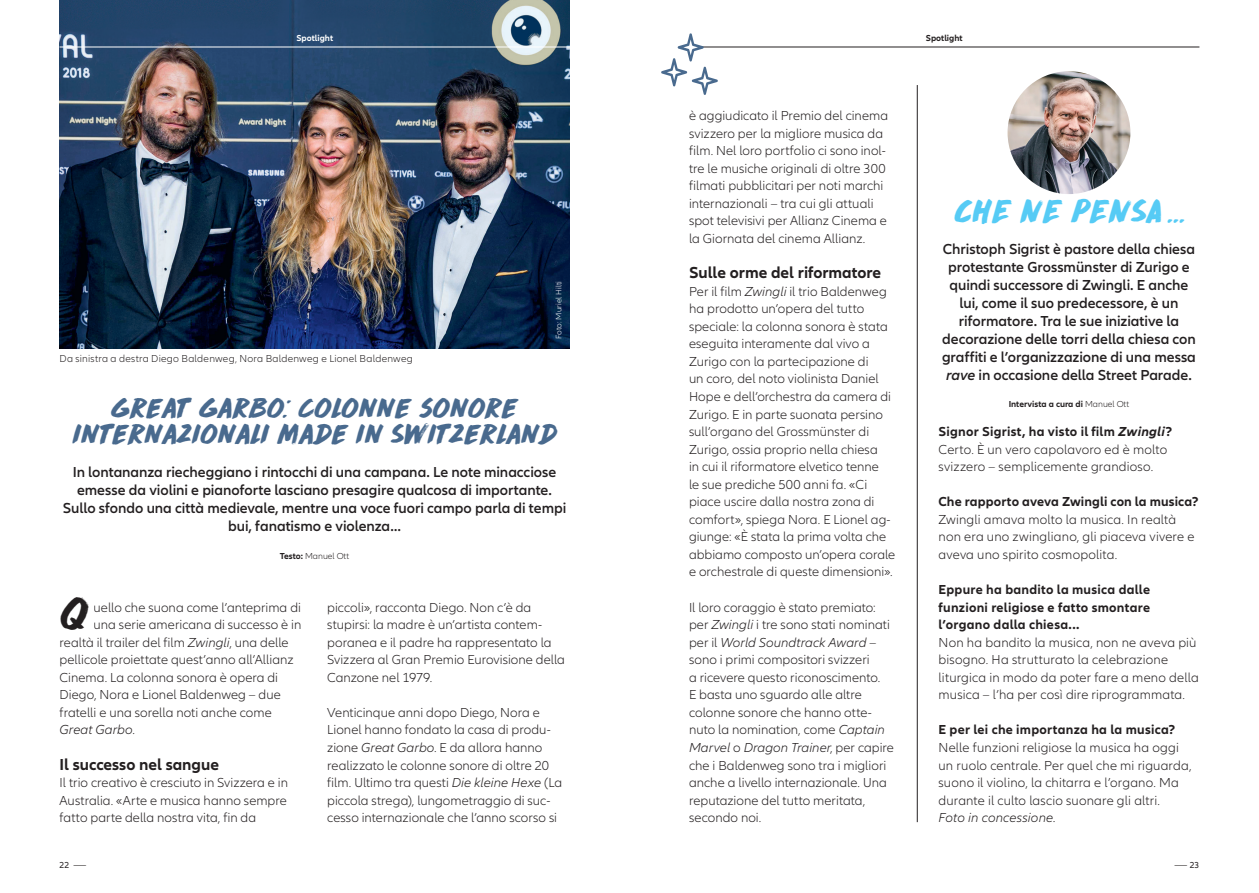
<style>
.page{position:relative;width:1259px;height:893px;background:#fff}
.page>*{position:absolute;margin:0;border:0;box-sizing:border-box;transform-origin:0 0}
.Lauftext{font:41.7px "Drop Dead Gorgeous";color:#231f20}
.Lauftext-2{font:30px "Drop Dead Gorgeous";letter-spacing:-.055em;color:#56cbf5}
.Lauftext-3{font:25.5px/25.5px "Drop Dead Gorgeous";letter-spacing:-.05em;color:#496a8e;text-align:center}
.t1{font:700 16.5px "Allianz Neo";color:#231f20}
.Lauftext-4{font:600 15px/18px "Allianz Neo";letter-spacing:-.005em;color:#231f20;text-align:center}
.Lauftext-5{font:300 13.5px/17.5px "Allianz Neo";letter-spacing:.005em;color:#231f20}
.Lauftext-6{font:700 13.5px/17.5px "Allianz Neo";letter-spacing:.015em;color:#231f20;text-align:justify}
.Lauftext-7{font:italic 300 13.5px "Allianz Neo";letter-spacing:.015em;color:#231f20}
.Lauftext-8{font:300 10.5px "Allianz Neo";letter-spacing:.02em;color:#231f20}
.Lauftext-9{font:700 9px "Allianz Neo";color:#231f20}
.t2{font:300 9px "Allianz Neo";color:#231f20}
.t3{font:700 9px "Allianz Neo";color:#fff}
.t4{font:9px "Allianz Neo";color:#231f20}
.t5{font:9px "Allianz Neo";color:#231f20;scale:3 1}
.Lauftext-10{font:300 8.25px "Allianz Neo";letter-spacing:.015em;color:#fff}
.s1{font-weight:700}
.s2{font-style:italic}
.s3{font-style:normal}
.s4{font-weight:300}
</style>
<div class="page">
<img style="left:1007px;top:71px;width:123px;height:123px;border-radius:61px">
<img style="left:59px;top:0;width:511px;height:349px">
<hr style="left:60px;top:47px;width:510px;height:1px;background:#fff">
<hr style="left:689px;top:47px;width:510px;height:1px;background:#231f20">
<hr style="left:917px;top:85px;width:1px;height:737px;background:#231f20">
<svg style="left:661px;top:33px;width:57px;height:62px"></svg>
<p class="t3" style="left:296px;top:33px;width:38px">Spotlight</p>
<p class="Lauftext-9" style="left:926px;top:33px;width:38px">Spotlight</p>
<p class="Lauftext-8" style="left:60px;top:353px;width:355px">Da sinistra a destra Diego Baldenweg, Nora Baldenweg e Lionel Baldenweg</p>
<p class="Lauftext-10" style="left:554px;top:339px;width:60px;rotate:-90deg">Foto: Muriel Hilti</p>
<p class="Lauftext-3" style="left:72px;top:395px;width:487px">GREAT GARBO: COLONNE SONORE<br>INTERNAZIONALI MADE IN SWITZERLAND</p>
<p class="Lauftext-4" style="left:63px;top:463px;width:505px">In lontananza riecheggiano i rintocchi di una campana. Le note minacciose emesse da violini e pianoforte lasciano presagire qualcosa di importante.<br>Sullo sfondo una città medievale, mentre una voce fuori campo parla di tempi bui, fanatismo e violenza…</p>
<p class="t2" style="left:280px;top:551px;width:71px"><span class="s1">Testo:</span> Manuel Ott</p>
<p class="Lauftext" style="left:60px;top:583px;width:31px">Q</p>
<p class="Lauftext-5" style="left:94px;top:599px;width:209px">uello che suona come l’anteprima di</p>
<p class="Lauftext-5" style="left:94px;top:616px;width:209px">una serie americana di successo è in</p>
<p class="Lauftext-5" style="left:60px;top:634px;width:231px">realtà il trailer del film <span class="s2">Zwingli</span>, una delle</p>
<p class="Lauftext-5" style="left:60px;top:651px;width:236px">pellicole proiettate quest’anno all’Allianz</p>
<p class="Lauftext-5" style="left:60px;top:669px;width:220px">Cinema. La colonna sonora è opera di</p>
<p class="Lauftext-5" style="left:60px;top:686px;width:223px">Diego, Nora e Lionel Baldenweg – due</p>
<p class="Lauftext-5" style="left:60px;top:704px;width:214px">fratelli e una sorella noti anche come</p>
<p class="Lauftext-7" style="left:60px;top:722px;width:77px">Great Garbo<span class="s3">.</span></p>
<p class="t1" style="left:60px;top:754px;width:161px">Il successo nel sangue</p>
<p class="Lauftext-5" style="left:60px;top:774px;width:230px;text-align:justify">Il trio creativo è cresciuto in Svizzera e in Australia. «Arte e musica hanno sempre fatto parte della nostra vita, fin da</p>
<p class="Lauftext-5" style="left:327px;top:599px;width:239px">piccoli», racconta Diego. Non c’è da stupirsi: la madre è un’artista contem&shy;poranea e il padre ha rappresentato la Svizzera al Gran Premio Eurovisione della Canzone nel 1979.</p>
<p class="Lauftext-5" style="left:327px;top:704px;width:237px">Venticinque anni dopo Diego, Nora e Lionel hanno fondato la casa di produ&shy;zione <span class="s2">Great Garbo</span>. E da allora hanno realizzato le colonne sonore di oltre 20 film. Ultimo tra questi <span class="s2">Die kleine Hexe</span> (La piccola strega), lungometraggio di suc&shy;cesso internazionale che l’anno scorso si</p>
<p class="Lauftext-5" style="left:689px;top:107px;width:201px">è aggiudicato il Premio del cinema svizzero per la migliore musica da film. Nel loro portfolio ci sono inol&shy;tre le musiche originali di oltre 300 filmati pubblicitari per noti marchi internazionali – tra cui gli attuali spot televisivi per Allianz Cinema e la Giornata del cinema Allianz.</p>
<p class="t1" style="left:689px;top:263px;width:194px">Sulle orme del riformatore</p>
<p class="Lauftext-5" style="left:689px;top:283px;width:208px">Per il film <span class="s2">Zwingli</span> il trio Baldenweg ha prodotto un’opera del tutto speciale: la colonna sonora è stata eseguita interamente dal vivo a Zurigo con la partecipazione di<br>un coro, del noto violinista Daniel Hope e dell’orchestra da camera di Zurigo. E in parte suonata persino sull’organo del Grossmünster di Zurigo, ossia proprio nella chiesa<br>in cui il riformatore elvetico tenne<br>le sue prediche 500 anni fa. «Ci piace uscire dalla nostra zona di comfort», spiega Nora. E Lionel ag&shy;giunge: «È stata la prima volta che abbiamo composto un’opera corale e orchestrale di queste dimensioni».</p>
<p class="Lauftext-5" style="left:689px;top:599px;width:206px">Il loro coraggio è stato premiato: per <span class="s2">Zwingli</span> i tre sono stati nominati per il <span class="s2">World Soundtrack Award</span> – sono i primi compositori svizzeri<br>a ricevere questo riconoscimento.<br>E basta uno sguardo alle altre colonne sonore che hanno otte&shy;nuto la nomination, come <span class="s2">Captain<br>Marvel</span> o <span class="s2">Dragon Trainer</span>, per capire che i Baldenweg sono tra i migliori anche a livello internazionale. Una reputazione del tutto meritata, secondo noi.</p>
<p class="Lauftext-2" style="left:953px;top:190px;width:232px">CHE NE PENSA ...</p>
<p class="Lauftext-4" style="left:942px;top:240px;width:255px">Christoph Sigrist è pastore della chiesa protestante Grossmünster di Zurigo e quindi successore di Zwingli. E anche lui, come il suo predecessore, è un riformatore. Tra le sue iniziative la decorazione delle torri della chiesa con graffiti e l’organizzazione di una messa <span class="s2">rave</span> in occasione della Street Parade.</p>
<p class="Lauftext-9" style="left:1008px;top:399px;width:122px">Intervista a cura di <span class="s4">Manuel Ott</span></p>
<p class="Lauftext-6" style="left:938px;top:423px;width:235px">Signor Sigrist, ha visto il film <span class="s2">Zwingli</span>?</p>
<p class="Lauftext-5" style="left:938px;top:441px;width:230px">Certo. È un vero capolavoro ed è molto svizzero – semplicemente grandioso.</p>
<p class="Lauftext-6" style="left:938px;top:493px;width:261px">Che rapporto aveva Zwingli con la musica?</p>
<p class="Lauftext-5" style="left:938px;top:511px;width:257px">Zwingli amava molto la musica. In realtà non era uno zwingliano, gli piaceva vivere e aveva uno spirito cosmopolita.</p>
<p class="Lauftext-6" style="left:938px;top:581px;width:213px">Eppure ha bandito la musica dalle funzioni religiose e fatto smontare l’organo dalla chiesa...</p>
<p class="Lauftext-5" style="left:938px;top:634px;width:259px">Non ha bandito la musica, non ne aveva più</p>
<p class="Lauftext-5" style="left:938px;top:651px;width:231px">bisogno. Ha strutturato la celebrazione</p>
<p class="Lauftext-5" style="left:938px;top:669px;width:262px">liturgica in modo da poter fare a meno della</p>
<p class="Lauftext-5" style="left:938px;top:686px;width:248px">musica – l’ha per così dire riprogrammata.</p>
<p class="Lauftext-6" style="left:938px;top:721px;width:238px">E per lei che importanza ha la musica?</p>
<p class="Lauftext-5" style="left:938px;top:739px;width:254px">Nelle funzioni religiose la musica ha oggi un ruolo centrale. Per quel che mi riguarda, suono il violino, la chitarra e l’organo. Ma durante il culto lascio suonare gli altri.</p>
<p class="Lauftext-7" style="left:938px;top:810px;width:119px">Foto in concessione.</p>
<p class="t4" style="left:60px;top:860px;width:29px">22 –</p>
<p class="t5" style="left:1174px;top:860px;width:10px">– 23</p>
</div>
